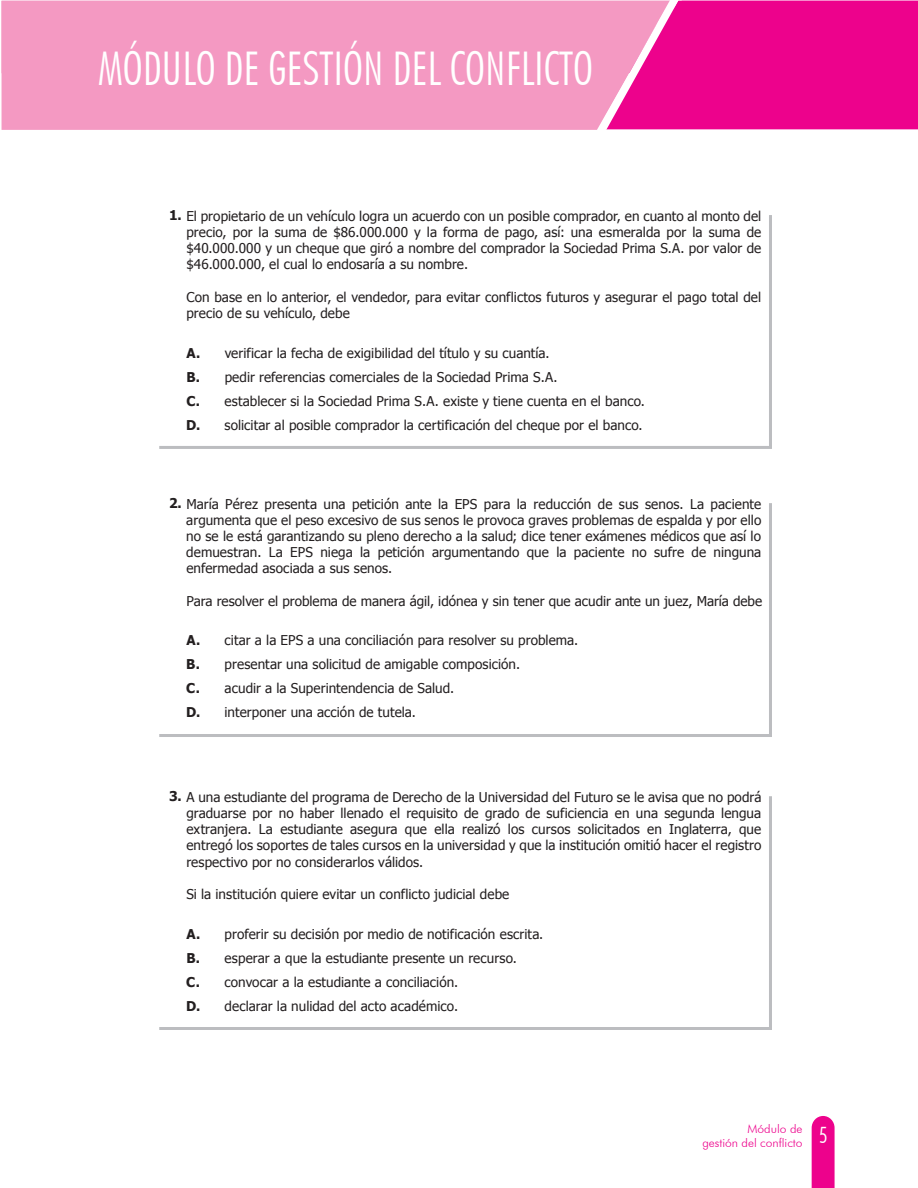
<style>
.page{position:relative;width:918px;height:1188px;background:#fff}
.page>*{position:absolute;margin:0;border:0;box-sizing:border-box;transform-origin:0 0}
.t1{font:300 condensed 46.5px "Futura BT";color:#fff}
.t2{font:300 condensed 22.5px "Futura BT";color:#fff}
.t3{font:13.5px/16.2px "Tahoma";letter-spacing:.005em;color:#231f20}
.t4{font:300 12px/14.4px "Futura BT";color:#ed028c;text-align:right}
.s1{font-weight:700}
</style>
<div class="page">
<svg style="left:812px;top:1116px;width:23px;height:72px;background:#ed0f91"></svg>
<div style="left:2px;top:1px;width:590px;height:129px;background:#f499c2"></div>
<svg style="left:592px;top:1px;width:326px;height:129px;background:#ee1d96"></svg>
<svg style="left:159px;top:215px;width:613px;height:234px"></svg>
<svg style="left:159px;top:503px;width:613px;height:234px"></svg>
<svg style="left:159px;top:796px;width:613px;height:234px"></svg>
<h1 class="t1" style="left:98px;top:40px;width:496px">MÓDULO DE GESTIÓN DEL CONFLICTO</h1>
<p class="t3" style="left:186px;top:207px;width:576px;text-align:justify;text-indent:-17px"><span class="s1">1.</span> El propietario de un vehículo logra un acuerdo con un posible comprador, en cuanto al monto del precio, por la suma de $86.000.000 y la forma de pago, así: una esmeralda por la suma de $40.000.000 y un cheque que giró a nombre del comprador la Sociedad Prima S.A. por valor de $46.000.000, el cual lo endosaría a su nombre.</p>
<p class="t3" style="left:186px;top:288px;width:576px">Con base en lo anterior, el vendedor, para evitar conflictos futuros y asegurar el pago total del precio de su vehículo, debe</p>
<p class="t3" style="left:186px;top:340px;width:460px;line-height:24px"><span class="s1">A.</span> verificar la fecha de exigibilidad del título y su cuantía.<br><span class="s1">B.</span> pedir referencias comerciales de la Sociedad Prima S.A.<br><span class="s1">C.</span> establecer si la Sociedad Prima S.A. existe y tiene cuenta en el banco.<br><span class="s1">D.</span> solicitar al posible comprador la certificación del cheque por el banco.</p>
<p class="t3" style="left:186px;top:495px;width:577px;text-align:justify;text-indent:-17px"><span class="s1">2.</span> María Pérez presenta una petición ante la EPS para la reducción de sus senos. La paciente argumenta que el peso excesivo de sus senos le provoca graves problemas de espalda y por ello no se le está garantizando su pleno derecho a la salud; dice tener exámenes médicos que así lo demuestran. La EPS niega la petición argumentando que la paciente no sufre de ninguna enfermedad asociada a sus senos.</p>
<p class="t3" style="left:186px;top:592px;width:577px">Para resolver el problema de manera ágil, idónea y sin tener que acudir ante un juez, María debe</p>
<p class="t3" style="left:186px;top:628px;width:394px;line-height:24px"><span class="s1">A.</span> citar a la EPS a una conciliación para resolver su problema.<br><span class="s1">B.</span> presentar una solicitud de amigable composición.<br><span class="s1">C.</span> acudir a la Superintendencia de Salud.<br><span class="s1">D.</span> interponer una acción de tutela.</p>
<p class="t3" style="left:186px;top:788px;width:577px;text-align:justify;text-indent:-17px"><span class="s1">3.</span> A una estudiante del programa de Derecho de la Universidad del Futuro se le avisa que no podrá graduarse por no haber llenado el requisito de grado de suficiencia en una segunda lengua extranjera. La estudiante asegura que ella realizó los cursos solicitados en Inglaterra, que entregó los soportes de tales cursos en la universidad y que la institución omitió hacer el registro respectivo por no considerarlos válidos.</p>
<p class="t3" style="left:186px;top:885px;width:325px">Si la institución quiere evitar un conflicto judicial debe</p>
<p class="t3" style="left:186px;top:922px;width:359px;line-height:24px"><span class="s1">A.</span> proferir su decisión por medio de notificación escrita.<br><span class="s1">B.</span> esperar a que la estudiante presente un recurso.<br><span class="s1">C.</span> convocar a la estudiante a conciliación.<br><span class="s1">D.</span> declarar la nulidad del acto académico.</p>
<p class="t4" style="left:702px;top:1121px;width:102px">Módulo de<br>gestión del conflicto</p>
<h2 class="t2" style="left:819px;top:1121px;width:10px">5</h2>
</div>
